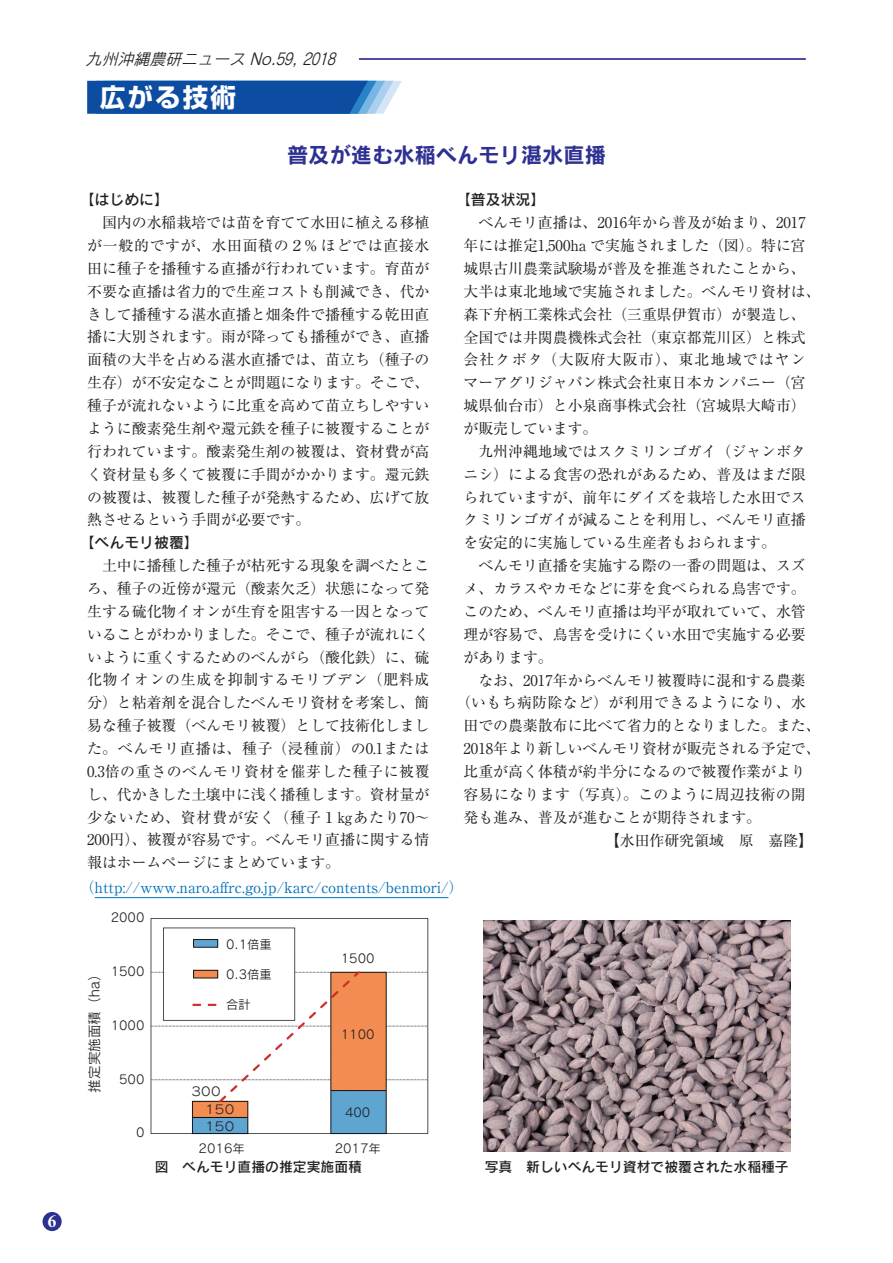
<style>
.page{position:relative;width:893px;height:1263px;background:#fff}
.page>*{position:absolute;margin:0;border:0;box-sizing:border-box;transform-origin:0 0}
.t1{font:700 25.5px "Shin Go Pr 6";letter-spacing:.085em;color:#fff}
.t2{font:21.3px "Rodin Pro B";color:#2e3092}
.t3{font:700 16.95px "Times New Roman MT Std";color:#fff}
.t4{font:italic 15.9px "Rodin Pro M";color:#231f20}
.t5{font:14.85px/22.8px "Ryumin Pr 6";color:#231f20;text-align:justify}
.t6{font:14.85px "Ryumin Pr 6";color:#0072bc}
.t7{font:14.85px "Ryumin Pr 6";letter-spacing:.025em;color:#231f20}
.t8{font:14.85px "Ryumin Pr 6";letter-spacing:.08em;color:#231f20}
.t9{font:14.85px "Rodin Pro DB";color:#231f20}
.t10{font:13.8px "Rodin Pro DB";color:#231f20}
.t11{font:13.65px "Rodin Pro M";color:#231f20}
.t12{font:12.3px/18.3px "Rodin Pro M";color:#231f20}
</style>
<div class="page">
<hr style="left:334px;top:58px;width:472px;height:2px;background:#2e3092">
<div style="left:43px;top:1212px;width:19px;height:19px;background:#2e3092;border-radius:50%"></div>
<div style="left:87px;top:51px;width:271px;height:16px;background:#fff"></div>
<svg style="left:87px;top:81px;width:315px;height:33px;background:#215eab"></svg>
<hr style="left:95px;top:897px;width:353px;height:1px;background:#0072bc">
<img style="left:483px;top:921px;width:307px;height:230px">
<img style="left:150px;top:918px;width:279px;height:217px">
<p class="t3" style="left:48px;top:1211px;width:10px">6</p>
<p class="t4" style="left:86px;top:49px;width:256px">九州沖縄農研ニュース No.59,2018</p>
<h1 class="t1" style="left:100px;top:77px;width:138px">広がる技術</h1>
<h2 class="t2" style="left:287px;top:141px;width:320px">普及が進む水稲べんモリ湛水直播</h2>
<p class="t9" style="left:80px;top:190px;width:91px">【はじめに】</p>
<p class="t5" style="left:87px;top:210px;width:344px">　国内の水稲栽培では苗を育てて水田に植える移植が一般的ですが、水田面積の２% ほどでは直接水田に種子を播種する直播が行われています。育苗が不要な直播は省力的で生産コストも削減でき、代かきして播種する湛水直播と畑条件で播種する乾田直播に大別されます。雨が降っても播種ができ、直播面積の大半を占める湛水直播では、苗立ち（種子の生存）が不安定なことが問題になります。そこで、種子が流れないように比重を高めて苗立ちしやすいように酸素発生剤や還元鉄を種子に被覆することが行われています。酸素発生剤の被覆は、資材費が高く資材量も多くて被覆に手間がかかります。還元鉄の被覆は、被覆した種子が発熱するため、広げて放熱させるという手間が必要です。</p>
<p class="t9" style="left:80px;top:533px;width:121px">【べんモリ被覆】</p>
<p class="t5" style="left:87px;top:553px;width:344px">　土中に播種した種子が枯死する現象を調べたところ、種子の近傍が還元（酸素欠乏）状態になって発生する硫化物イオンが生育を阻害する一因となっていることがわかりました。そこで、種子が流れにくいように重くするためのべんがら（酸化鉄）に、硫化物イオンの生成を抑制するモリブデン（肥料成分）と粘着剤を混合したべんモリ資材を考案し、簡易な種子被覆（べんモリ被覆）として技術化しました。べんモリ直播は、種子（浸種前）の0.1または0.3倍の重さのべんモリ資材を催芽した種子に被覆し、代かきした土壌中に浅く播種します。資材量が少ないため、資材費が安く（種子１㎏あたり70～200円）、被覆が容易です。べんモリ直播に関する情報はホームページにまとめています。</p>
<p class="t9" style="left:456px;top:190px;width:91px">【普及状況】</p>
<p class="t5" style="left:463px;top:211px;width:344px">　べんモリ直播は、2016年から普及が始まり、2017</p>
<p class="t5" style="left:463px;top:233px;width:344px">年には推定1,500ha で実施されました（図）。特に宮</p>
<p class="t5" style="left:463px;top:256px;width:344px">城県古川農業試験場が普及を推進されたことから、</p>
<p class="t5" style="left:463px;top:279px;width:359px">大半は東北地域で実施されました。べんモリ資材は、</p>
<p class="t5" style="left:463px;top:302px;width:344px">森下弁柄工業株式会社（三重県伊賀市）が製造し、</p>
<p class="t5" style="left:463px;top:325px;width:344px">全国では井関農機株式会社（東京都荒川区）と株式</p>
<p class="t8" style="left:463px;top:348px;width:344px">会社クボタ（大阪府大阪市）、東北地域ではヤン</p>
<p class="t5" style="left:463px;top:371px;width:344px">マーアグリジャパン株式会社東日本カンパニー（宮</p>
<p class="t5" style="left:463px;top:393px;width:344px">城県仙台市）と小泉商事株式会社（宮城県大崎市）</p>
<p class="t5" style="left:463px;top:416px;width:135px">が販売しています。</p>
<p class="t5" style="left:463px;top:439px;width:344px">　九州沖縄地域ではスクミリンゴガイ（ジャンボタ</p>
<p class="t5" style="left:463px;top:462px;width:344px">ニシ）による食害の恐れがあるため、普及はまだ限</p>
<p class="t5" style="left:463px;top:485px;width:344px">られていますが、前年にダイズを栽培した水田でス</p>
<p class="t5" style="left:463px;top:508px;width:344px">クミリンゴガイが減ることを利用し、べんモリ直播</p>
<p class="t5" style="left:463px;top:531px;width:314px">を安定的に実施している生産者もおられます。</p>
<p class="t5" style="left:463px;top:553px;width:344px">　べんモリ直播を実施する際の一番の問題は、スズ</p>
<p class="t5" style="left:463px;top:576px;width:344px">メ、カラスやカモなどに芽を食べられる鳥害です。</p>
<p class="t5" style="left:463px;top:599px;width:344px">このため、べんモリ直播は均平が取れていて、水管</p>
<p class="t5" style="left:463px;top:622px;width:344px">理が容易で、鳥害を受けにくい水田で実施する必要</p>
<p class="t5" style="left:463px;top:645px;width:91px">があります。</p>
<p class="t5" style="left:463px;top:668px;width:344px">　なお、2017年からべんモリ被覆時に混和する農薬</p>
<p class="t7" style="left:456px;top:691px;width:351px">（いもち病防除など）が利用できるようになり、水</p>
<p class="t5" style="left:463px;top:713px;width:359px">田での農薬散布に比べて省力的となりました。また、</p>
<p class="t5" style="left:463px;top:736px;width:359px">2018年より新しいべんモリ資材が販売される予定で、</p>
<p class="t5" style="left:463px;top:759px;width:344px">比重が高く体積が約半分になるので被覆作業がより</p>
<p class="t7" style="left:463px;top:783px;width:344px">容易になります（写真）。このように周辺技術の開</p>
<p class="t5" style="left:463px;top:805px;width:299px">発も進み、普及が進むことが期待されます。</p>
<p class="t5" style="left:605px;top:828px;width:210px">【水田作研究領域　原　嘉隆】</p>
<p class="t6" style="left:80px;top:876px;width:385px">（http://www.naro.affrc.go.jp/karc/contents/benmori/）</p>
<p class="t12" style="left:111px;top:908px;width:35px">2000</p>
<p class="t11" style="left:85px;top:1093px;width:126px;rotate:-90deg">推定実施面積（ｈａ）</p>
<p class="t12" style="left:111px;top:962px;width:35px">1500</p>
<p class="t12" style="left:111px;top:1015px;width:35px">1000</p>
<p class="t12" style="left:119px;top:1069px;width:27px">500</p>
<p class="t12" style="left:136px;top:1123px;width:10px">0</p>
<p class="t12" style="left:226px;top:935px;width:47px">0.1倍重</p>
<p class="t12" style="left:226px;top:965px;width:47px">0.3倍重</p>
<p class="t12" style="left:226px;top:995px;width:26px">合計</p>
<p class="t12" style="left:204px;top:1082px;width:33px;text-indent:-14px">３００<br>１５０</p>
<p class="t12" style="left:199px;top:1114px;width:48px;line-height:22.8px;text-align:center">１５０<br>2016年</p>
<p class="t12" style="left:341px;top:948px;width:35px">1500</p>
<p class="t12" style="left:341px;top:1025px;width:35px">1100</p>
<p class="t12" style="left:345px;top:1103px;width:27px">400</p>
<p class="t12" style="left:335px;top:1139px;width:48px">2017年</p>
<p class="t10" style="left:155px;top:1158px;width:209px">図　べんモリ直播の推定実施面積</p>
<p class="t10" style="left:485px;top:1158px;width:306px">写真　新しいべんモリ資材で被覆された水稲種子</p>
</div>
